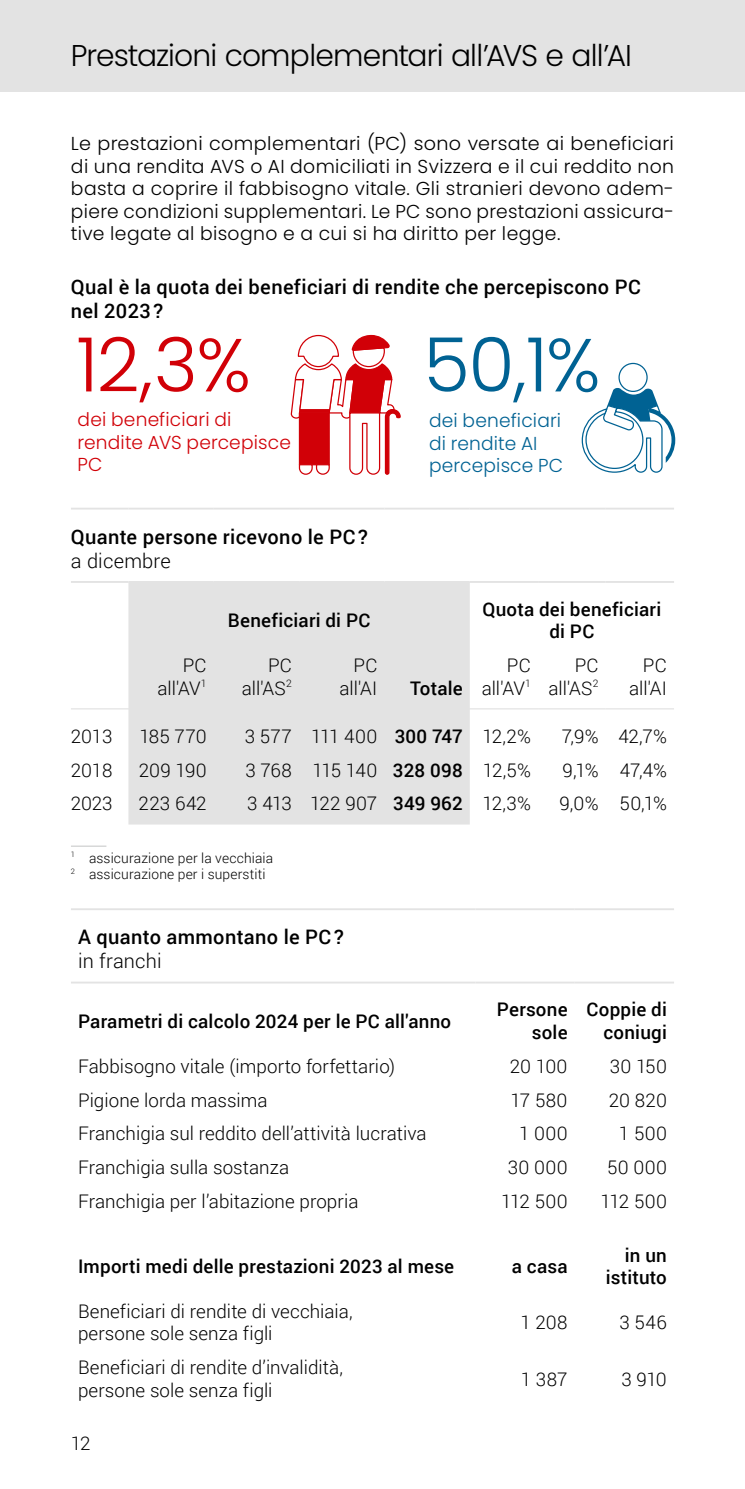
<style>
.page{position:relative;width:745px;height:1489px;background:#fff}
.page>*{position:absolute;margin:0;border:0;box-sizing:border-box;transform-origin:0 0}
.t1{font:300 75px "Poppins";color:#d10007}
.t2{font:300 75px "Poppins";color:#006293}
.t3{font:300 30px "Poppins";letter-spacing:-.03em;color:#000}
.Titel_Tabelle_Roboto{font:500 20px/24px "Roboto";letter-spacing:.02em;color:#000}
.Untertitel_Tabelle_Roboto{font:300 20px "Roboto";letter-spacing:.01em;color:#000}
.Table_Text{font:300 18.75px/22.5px "Roboto";letter-spacing:.005em;color:#000}
.Text{font:300 18.75px/22.5px "Poppins";letter-spacing:.02em;color:#000;text-align:justify}
.Table_Text-2{font:500 18.75px/22.5px "Roboto";letter-spacing:.01em;color:#000;text-align:center}
.Table_Data{font:300 18.75px "Roboto";letter-spacing:.015em;color:#000}
.Table_Text_Right{font:300 18.75px/22.5px "Roboto";letter-spacing:-.005em;color:#000;text-align:right}
.Table_Text_Right-2{font:500 18.75px/22.5px "Roboto";letter-spacing:.01em;color:#000;text-align:right}
.t4{font:300 18.75px/22.5px "Poppins";letter-spacing:.01em;color:#d10007}
.t5{font:300 18.75px/22.5px "Poppins";letter-spacing:.01em;color:#006293}
.Footnote{font:300 13.75px "Roboto";letter-spacing:.01em;color:#000}
</style>
<div class="page">
<div style="left:0;top:0;width:744px;height:92px;background:#e3e3e3"></div>
<svg style="left:290px;top:334px;width:111px;height:141px"></svg>
<svg style="left:299px;top:409px;width:30px;height:4px"></svg>
<div style="left:618px;top:363px;width:29px;height:29px;border:1px solid #006293;border-radius:50%"></div>
<svg style="left:581px;top:387px;width:93px;height:86px"></svg>
<hr style="left:71px;top:908px;width:404px;height:2px;background:#e3e3e3">
<hr style="left:475px;top:908px;width:99px;height:2px;background:#e3e3e3">
<hr style="left:574px;top:908px;width:99px;height:2px;background:#e3e3e3">
<hr style="left:71px;top:981px;width:404px;height:2px;background:#e3e3e3">
<hr style="left:475px;top:981px;width:99px;height:2px;background:#e3e3e3">
<hr style="left:574px;top:981px;width:99px;height:2px;background:#e3e3e3">
<div style="left:128px;top:583px;width:341px;height:241px;background:#e3e3e3"></div>
<hr style="left:71px;top:507px;width:57px;height:2px;background:#e3e3e3">
<hr style="left:128px;top:507px;width:86px;height:2px;background:#e3e3e3">
<hr style="left:214px;top:507px;width:85px;height:2px;background:#e3e3e3">
<hr style="left:299px;top:507px;width:85px;height:2px;background:#e3e3e3">
<hr style="left:384px;top:507px;width:85px;height:2px;background:#e3e3e3">
<hr style="left:469px;top:507px;width:68px;height:2px;background:#e3e3e3">
<hr style="left:537px;top:507px;width:68px;height:2px;background:#e3e3e3">
<hr style="left:605px;top:507px;width:68px;height:2px;background:#e3e3e3">
<hr style="left:71px;top:581px;width:57px;height:2px;background:#e3e3e3">
<hr style="left:128px;top:581px;width:86px;height:2px;background:#e3e3e3">
<hr style="left:214px;top:581px;width:85px;height:2px;background:#e3e3e3">
<hr style="left:299px;top:581px;width:85px;height:2px;background:#e3e3e3">
<hr style="left:384px;top:581px;width:85px;height:2px;background:#e3e3e3">
<hr style="left:469px;top:581px;width:68px;height:2px;background:#e3e3e3">
<hr style="left:537px;top:581px;width:68px;height:2px;background:#e3e3e3">
<hr style="left:605px;top:581px;width:68px;height:2px;background:#e3e3e3">
<hr style="left:71px;top:708px;width:57px;height:1px;background:#e3e3e3">
<hr style="left:128px;top:708px;width:86px;height:1px;background:#e3e3e3">
<hr style="left:214px;top:708px;width:85px;height:1px;background:#e3e3e3">
<hr style="left:299px;top:708px;width:85px;height:1px;background:#e3e3e3">
<hr style="left:384px;top:708px;width:85px;height:1px;background:#e3e3e3">
<hr style="left:469px;top:708px;width:68px;height:1px;background:#e3e3e3">
<hr style="left:537px;top:708px;width:68px;height:1px;background:#e3e3e3">
<hr style="left:605px;top:708px;width:68px;height:1px;background:#e3e3e3">
<hr style="left:71px;top:845px;width:35px;height:1px;background:#cfd0d0">
<h2 class="t3" style="left:71px;top:38px;width:562px">Prestazioni complementari all’AVS e all’AI</h2>
<p class="Text" style="left:71px;top:132px;width:604px">Le prestazioni complementari (PC) sono versate ai beneficiari di una rendita AVS o AI domiciliati in Svizzera e il cui reddito non basta a coprire il fabbisogno vitale. Gli stranieri devono adem&shy;piere condizioni supplementari. Le PC sono prestazioni assicura&shy;tive legate al bisogno e a cui si ha diritto per legge.</p>
<p class="Titel_Tabelle_Roboto" style="left:71px;top:274px;width:571px">Qual è la quota dei beneficiari di rendite che percepiscono PC nel 2023?</p>
<p class="t1" style="left:76px;top:321px;width:176px">12,3%</p>
<p class="t2" style="left:423px;top:321px;width:178px">50,1%</p>
<p class="t4" style="left:77px;top:408px;width:215px">dei beneficiari di rendite AVS percepisce<br>PC</p>
<p class="t5" style="left:429px;top:409px;width:136px">dei beneficiari di rendite AI percepisce PC</p>
<p class="Titel_Tabelle_Roboto" style="left:71px;top:524px;width:298px">Quante persone ricevono le PC ?</p>
<p class="Untertitel_Tabelle_Roboto" style="left:71px;top:547px;width:101px">a dicembre</p>
<p class="Table_Text-2" style="left:228px;top:608px;width:144px">Beneficiari di PC</p>
<p class="Table_Text-2" style="left:482px;top:597px;width:180px">Quota dei beneficiari di PC</p>
<p class="Table_Text_Right" style="left:157px;top:653px;width:51px">PC all'AV<sup>1</sup></p>
<p class="Table_Text_Right" style="left:242px;top:653px;width:52px">PC all'AS<sup>2</sup></p>
<p class="Table_Text_Right" style="left:339px;top:653px;width:39px">PC all'AI</p>
<p class="Table_Text_Right-2" style="left:410px;top:676px;width:54px">Totale</p>
<p class="Table_Text_Right" style="left:481px;top:653px;width:51px">PC all'AV<sup>1</sup></p>
<p class="Table_Text_Right" style="left:548px;top:653px;width:52px">PC all'AS<sup>2</sup></p>
<p class="Table_Text_Right" style="left:628px;top:653px;width:39px">PC all'AI</p>
<p class="Table_Text" style="left:71px;top:724px;width:43px">2013</p>
<p class="Table_Text" style="left:139px;top:724px;width:69px">185 770</p>
<p class="Table_Text" style="left:245px;top:724px;width:49px">3 577</p>
<p class="Table_Text" style="left:311px;top:724px;width:68px">111 400</p>
<p class="Table_Text-2" style="left:394px;top:724px;width:69px">300 747</p>
<p class="Table_Text" style="left:482px;top:724px;width:50px">12,2%</p>
<p class="Table_Text" style="left:561px;top:724px;width:38px">7,9%</p>
<p class="Table_Text" style="left:618px;top:724px;width:50px">42,7%</p>
<p class="Table_Text" style="left:71px;top:758px;width:43px">2018</p>
<p class="Table_Text" style="left:139px;top:758px;width:69px">209 190</p>
<p class="Table_Text" style="left:245px;top:758px;width:48px">3 768</p>
<p class="Table_Text" style="left:312px;top:758px;width:66px">115 140</p>
<p class="Table_Text-2" style="left:392px;top:757px;width:71px">328 098</p>
<p class="Table_Text" style="left:482px;top:758px;width:50px">12,5%</p>
<p class="Table_Text" style="left:562px;top:758px;width:37px">9,1%</p>
<p class="Table_Text" style="left:619px;top:758px;width:49px">47,4%</p>
<p class="Table_Text" style="left:71px;top:791px;width:43px">2023</p>
<p class="Table_Text" style="left:138px;top:791px;width:69px">223 642</p>
<p class="Table_Text" style="left:247px;top:791px;width:46px">3 413</p>
<p class="Table_Text" style="left:310px;top:791px;width:69px">122 907</p>
<p class="Table_Text-2" style="left:393px;top:791px;width:71px">349 962</p>
<p class="Table_Text" style="left:482px;top:791px;width:50px">12,3%</p>
<p class="Table_Text" style="left:559px;top:791px;width:41px">9,0%</p>
<p class="Table_Text" style="left:619px;top:791px;width:49px">50,1%</p>
<p class="Footnote" style="left:71px;top:848px;width:203px"><sup>1</sup> assicurazione per la vecchiaia</p>
<p class="Footnote" style="left:71px;top:864px;width:196px"><sup>2</sup> assicurazione per i superstiti</p>
<p class="Titel_Tabelle_Roboto" style="left:78px;top:924px;width:267px">A quanto ammontano le PC ?</p>
<p class="Untertitel_Tabelle_Roboto" style="left:78px;top:947px;width:85px">in franchi</p>
<p class="Table_Text-2" style="left:78px;top:1008px;width:374px">Parametri di calcolo 2024 per le PC all'anno</p>
<p class="Table_Text_Right-2" style="left:496px;top:997px;width:72px">Persone sole</p>
<p class="Table_Text_Right-2" style="left:586px;top:997px;width:82px">Coppie di coniugi</p>
<p class="Table_Text" style="left:78px;top:1054px;width:318px">Fabbisogno vitale (importo forfettario)</p>
<p class="Table_Data" style="left:509px;top:1053px;width:59px">20 100</p>
<p class="Table_Data" style="left:609px;top:1053px;width:59px">30 150</p>
<p class="Table_Text" style="left:78px;top:1087px;width:191px">Pigione lorda massima</p>
<p class="Table_Data" style="left:510px;top:1086px;width:59px">17 580</p>
<p class="Table_Data" style="left:608px;top:1086px;width:60px">20 820</p>
<p class="Table_Text" style="left:78px;top:1121px;width:350px">Franchigia sul reddito dell’attività lucrativa</p>
<p class="Table_Data" style="left:518px;top:1120px;width:50px">1 000</p>
<p class="Table_Data" style="left:618px;top:1120px;width:49px">1 500</p>
<p class="Table_Text" style="left:78px;top:1155px;width:212px">Franchigia sulla sostanza</p>
<p class="Table_Data" style="left:507px;top:1154px;width:61px">30 000</p>
<p class="Table_Data" style="left:606px;top:1154px;width:61px">50 000</p>
<p class="Table_Text" style="left:78px;top:1189px;width:282px">Franchigia per l’abitazione propria</p>
<p class="Table_Data" style="left:501px;top:1188px;width:68px">112 500</p>
<p class="Table_Data" style="left:600px;top:1188px;width:68px">112 500</p>
<p class="Table_Text-2" style="left:78px;top:1254px;width:377px">Importi medi delle prestazioni 2023 al mese</p>
<p class="Table_Text_Right-2" style="left:511px;top:1254px;width:57px">a casa</p>
<p class="Table_Text_Right-2" style="left:605px;top:1242px;width:63px">in un istituto</p>
<p class="Table_Text" style="left:78px;top:1299px;width:276px">Beneficiari di rendite di vecchiaia, persone sole senza figli</p>
<p class="Table_Text" style="left:78px;top:1355px;width:266px">Beneficiari di rendite d’invalidità, persone sole senza figli</p>
<p class="Table_Text" style="left:71px;top:1431px;width:21px">12</p>
<p class="Table_Data" style="left:520px;top:1309px;width:49px">1 208</p>
<p class="Table_Data" style="left:619px;top:1309px;width:49px">3 546</p>
<p class="Table_Data" style="left:520px;top:1365px;width:48px">1 387</p>
<p class="Table_Data" style="left:621px;top:1365px;width:47px">3 910</p>
</div>
